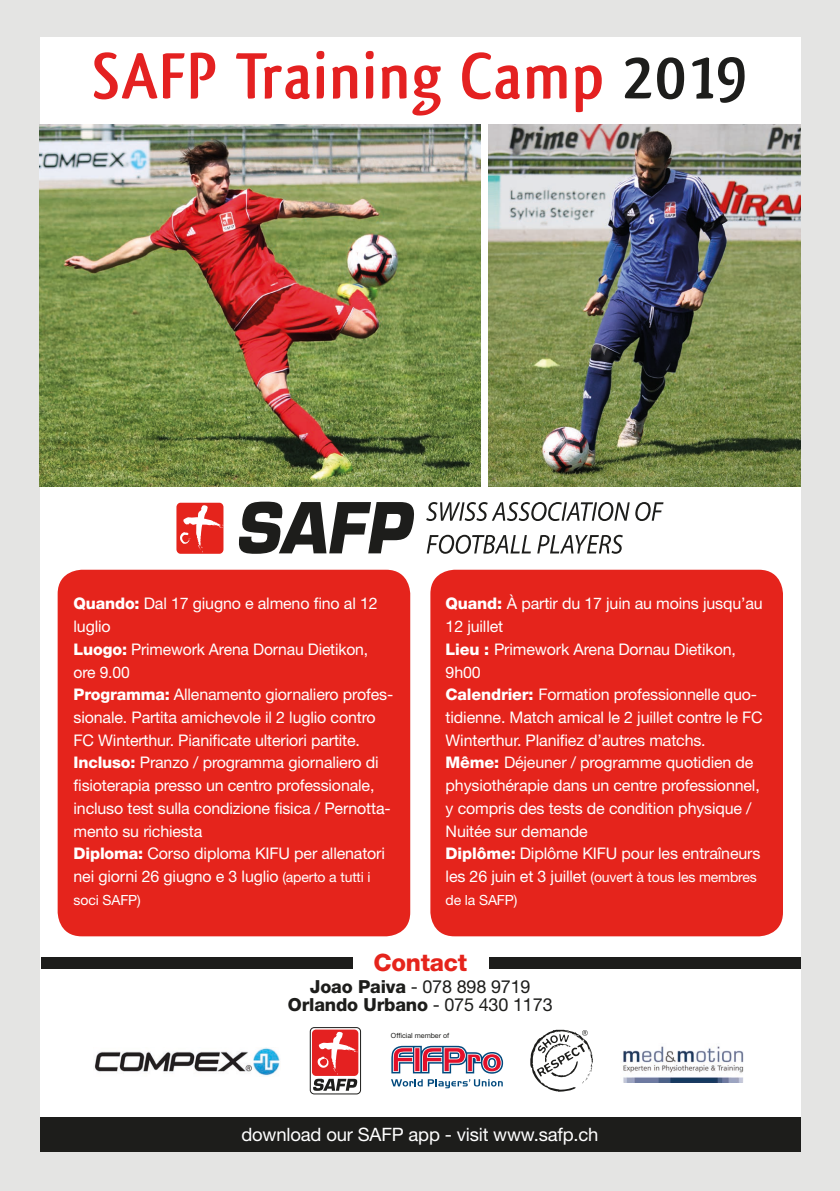
<style>
.page{position:relative;width:840px;height:1191px;background:#fff}
.page>*{position:absolute;margin:0;border:0;box-sizing:border-box;transform-origin:0 0}
.t1{font:700 68px "Qlassik";letter-spacing:.025em;color:#e42121}
.t2{font:800 24px "Helvetica Neue LT Std";letter-spacing:-.01em;color:#e5241c}
.t3{font:18.4px "Helvetica Neue LT Std";letter-spacing:-.01em;color:#fff}
.t4{font:800 18px "Helvetica Neue LT Std";letter-spacing:-.01em;color:#1d1d1b}
.t5{font:18px "Helvetica Neue LT Std";letter-spacing:-.01em;color:#1d1d1b}
.t6{font:16px/22.8px "Helvetica Neue LT Std";letter-spacing:-.01em;color:#fff}
.t7{font:14px/22.8px "Helvetica Neue LT Std";letter-spacing:-.01em;color:#fff}
.t8{font:7px "Helvetica Neue LT Std";color:#1d1d1b}
.s1{color:#1d1d1b}
.s2{font-weight:800}
.s3{font-size:14px}
.s4{font-size:16px}
.s5{font-weight:400}
</style>
<div class="page">
<div style="left:0;top:0;width:839px;height:1191px;background:#e4e4e3"></div>
<div style="left:40px;top:37px;width:759px;height:1111px;background:#fff"></div>
<img style="left:40px;top:125px;width:440px;height:361px">
<img style="left:488px;top:125px;width:311px;height:361px">
<svg style="left:239px;top:501px;width:175px;height:53px"></svg>
<svg style="left:426px;top:502px;width:203px;height:19px"></svg>
<svg style="left:635px;top:502px;width:28px;height:19px"></svg>
<svg style="left:426px;top:535px;width:104px;height:19px"></svg>
<svg style="left:537px;top:535px;width:85px;height:19px"></svg>
<div style="left:176px;top:503px;width:47px;height:51px;background:#e5241c;border-radius:4px"></div>
<svg style="left:180px;top:505px;width:44px;height:48px"></svg>
<svg style="left:530px;top:1029px;width:63px;height:62px"></svg>
<svg style="left:391px;top:1045px;width:112px;height:28px"></svg>
<svg style="left:391px;top:1079px;width:111px;height:9px"></svg>
<div style="left:312px;top:1029px;width:46px;height:47px;background:#e42121;border-radius:4px"></div>
<div style="left:310px;top:1027px;width:50px;height:67px;border:1px solid #1d1d1b;border-radius:4px"></div>
<svg style="left:312px;top:1031px;width:49px;height:59px"></svg>
<div style="left:40px;top:1117px;width:759px;height:34px;background:#1d1d1b"></div>
<div style="left:430px;top:570px;width:352px;height:366px;background:#e5241c;border-radius:24px"></div>
<div style="left:58px;top:570px;width:352px;height:366px;background:#e5241c;border-radius:24px"></div>
<img style="left:623px;top:1046px;width:121px;height:37px">
<img style="left:94px;top:1047px;width:186px;height:29px">
<div style="left:41px;top:957px;width:311px;height:11px;background:#1d1d1b"></div>
<div style="left:489px;top:957px;width:311px;height:11px;background:#1d1d1b"></div>
<p class="t1" style="left:92px;top:36px;width:656px">SAFP Training Camp <span class="s1">2019</span></p>
<p class="t6" style="left:73px;top:592px;width:305px"><span class="s2">Quando:</span> Dal 17 giugno e almeno fino al 12 luglio</p>
<p class="t6" style="left:73px;top:637px;width:296px"><span class="s2">Luogo:</span> Primework Arena Dornau Dietikon, ore 9.00</p>
<p class="t6" style="left:73px;top:683px;width:321px"><span class="s2">Programma:</span> Allenamento giornaliero profes&shy;sionale. Partita amichevole il 2 luglio contro<br>FC Winterthur. Pianificate ulteriori partite.</p>
<p class="t6" style="left:73px;top:751px;width:318px"><span class="s2">Incluso:</span> Pranzo / programma giornaliero di fisioterapia presso un centro professionale, incluso test sulla condizione fisica / Pernotta&shy;mento su richiesta</p>
<p class="t6" style="left:73px;top:842px;width:313px"><span class="s2">Diploma:</span> Corso diploma KIFU per allenatori nei giorni 26 giugno e 3 luglio <span class="s3">(aperto a tutti i</span></p>
<p class="t7" style="left:73px;top:888px;width:69px">soci SAFP)</p>
<p class="t6" style="left:445px;top:592px;width:318px"><span class="s2">Quand:</span> À partir du 17 juin au moins jusqu’au<br>12 juillet</p>
<p class="t6" style="left:445px;top:637px;width:291px"><span class="s2">Lieu :</span> Primework Arena Dornau Dietikon,<br>9h00</p>
<p class="t6" style="left:445px;top:683px;width:318px"><span class="s2">Calendrier:</span> Formation professionnelle quo&shy;tidienne. Match amical le 2 juillet contre le FC<br>Winterthur. Planifiez d’autres matchs.</p>
<p class="t6" style="left:445px;top:751px;width:315px"><span class="s2">Même:</span> Déjeuner / programme quotidien de physiothérapie dans un centre professionnel, y compris des tests de condition physique / Nuitée sur demande</p>
<p class="t6" style="left:445px;top:842px;width:316px"><span class="s2">Diplôme:</span> Diplôme KIFU pour les entraîneurs</p>
<p class="t7" style="left:445px;top:865px;width:312px"><span class="s4">les 26 juin et 3 juillet</span> (ouvert à tous les membres de la SAFP)</p>
<p class="t2" style="left:373px;top:948px;width:95px">Contact</p>
<p class="t5" style="left:310px;top:976px;width:222px"><span class="s2">Joao Paiva</span> - 078 898 9719</p>
<p class="t4" style="left:288px;top:994px;width:266px">Orlando Urbano <span class="s5">- 075 430 1173</span></p>
<p class="t8" style="left:391px;top:1031px;width:60px">Official member of</p>
<p class="t3" style="left:241px;top:1123px;width:358px">download our SAFP app - visit www.safp.ch</p>
</div>
